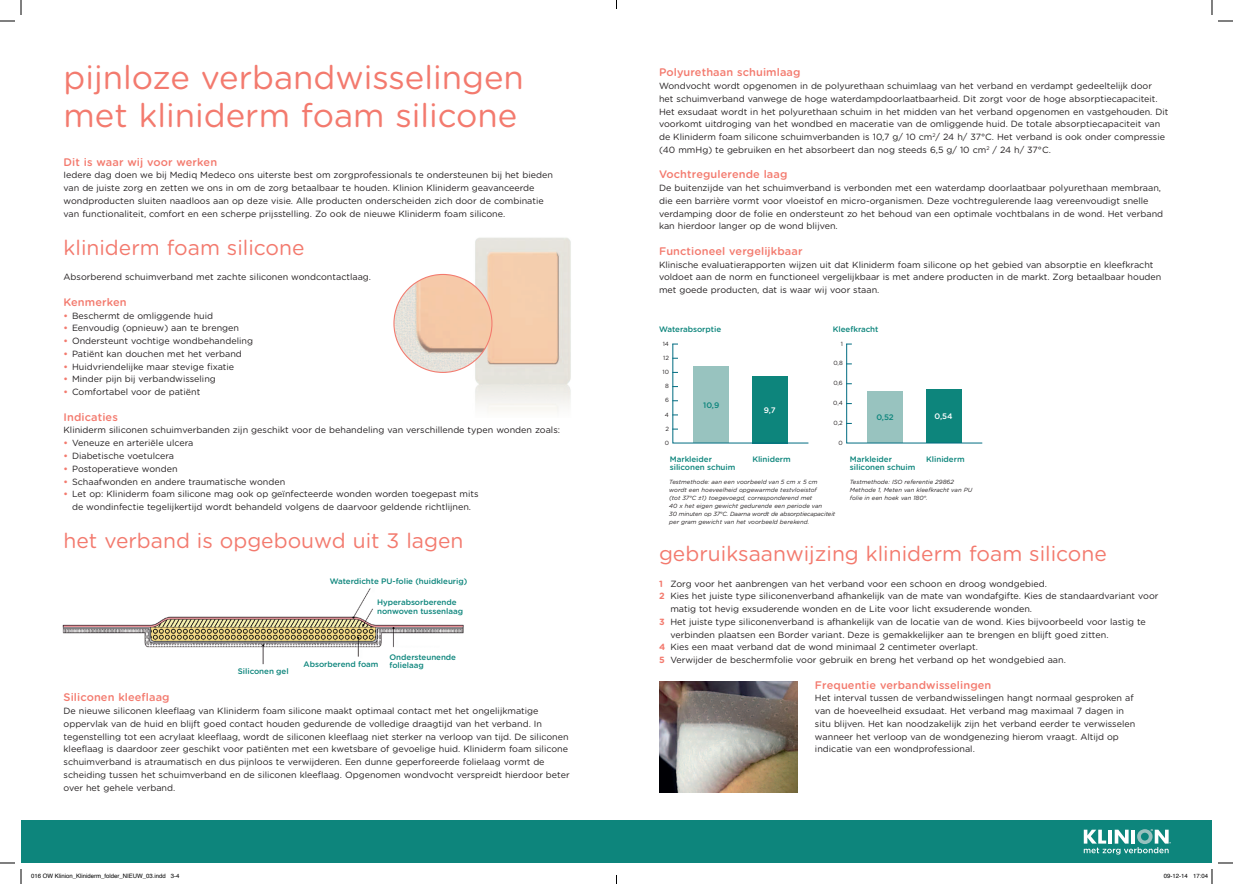
<style>
.page{position:relative;width:1233px;height:884px;background:#fff}
.page>*{position:absolute;margin:0;border:0;box-sizing:border-box;transform-origin:0 0}
.t1{font:33px/38.3px "Gotham Rounded";color:#f37a6e}
.t2{font:21px "Gotham Rounded";color:#f37a6e}
.t3{font:500 11px "Gotham Rounded";letter-spacing:.01em;color:#f37a6e}
.t4{font:9px/12.8px "Gotham Rounded";color:#231f20}
.t5{font:500 8px/8.5px "Gotham Rounded";letter-spacing:-.005em;color:#0d857c}
.t6{font:500 8px "Gotham Rounded";color:#fff}
.t7{font:italic 6px/8px "Gotham Rounded";color:#231f20}
.t8{font:6px "Helvetica";color:#000}
.t9{font:6px "Gotham Rounded";color:#231f20}
.s1{font-weight:700;color:#f37a6e}
</style>
<div class="page">
<img style="left:659px;top:681px;width:139px;height:111px">
<div style="left:21px;top:820px;width:1191px;height:43px;background:#0d857c"></div>
<img style="left:62px;top:588px;width:402px;height:77px">
<svg style="left:1083px;top:829px;width:87px;height:25px"></svg>
<svg style="left:672px;top:343px;width:137px;height:101px"></svg>
<svg style="left:846px;top:343px;width:137px;height:101px"></svg>
<img style="left:472px;top:237px;width:99px;height:175px">
<img style="left:394px;top:274px;width:98px;height:98px;border-radius:49px">
<svg style="left:1218px;top:20px;width:15px;height:2px"></svg>
<svg style="left:1218px;top:862px;width:15px;height:2px"></svg>
<svg style="left:0;top:0;width:22px;height:22px"></svg>
<svg style="left:0;top:862px;width:22px;height:22px"></svg>
<svg style="left:1211px;top:0;width:1px;height:15px"></svg>
<svg style="left:1211px;top:869px;width:1px;height:15px"></svg>
<h1 class="t1" style="left:64px;top:57px;width:462px">pijnloze verbandwisselingen met kliniderm foam silicone</h1>
<p class="t3" style="left:64px;top:154px;width:155px">Dit is waar wij voor werken</p>
<p class="t4" style="left:64px;top:168px;width:491px">Iedere dag doen we bij Mediq Medeco ons uiterste best om zorgprofessionals te ondersteunen bij het bieden van de juiste zorg en zetten we ons in om de zorg betaalbaar te houden. Klinion Kliniderm geavanceerde wondproducten sluiten naadloos aan op deze visie. Alle producten onderscheiden zich door de combinatie van functionaliteit, comfort en een scherpe prijsstelling. Zo ook de nieuwe Kliniderm foam silicone.</p>
<h2 class="t2" style="left:64px;top:233px;width:242px">kliniderm foam silicone</h2>
<p class="t4" style="left:64px;top:270px;width:309px">Absorberend schuimverband met zachte siliconen wondcontactlaag.</p>
<p class="t3" style="left:64px;top:294px;width:65px">Kenmerken</p>
<p class="t4" style="left:64px;top:309px;width:151px"><span class="s1">•</span> Beschermt de omliggende huid</p>
<p class="t4" style="left:64px;top:321px;width:177px"><span class="s1">•</span> Eenvoudig (opnieuw) aan te brengen</p>
<p class="t4" style="left:64px;top:334px;width:191px"><span class="s1">•</span> Ondersteunt vochtige wondbehandeling</p>
<p class="t4" style="left:64px;top:347px;width:180px"><span class="s1">•</span> Patiënt kan douchen met het verband</p>
<p class="t4" style="left:64px;top:360px;width:172px"><span class="s1">•</span> Huidvriendelijke maar stevige fixatie</p>
<p class="t4" style="left:64px;top:372px;width:154px"><span class="s1">•</span> Minder pijn bij verbandwisseling</p>
<p class="t4" style="left:64px;top:385px;width:138px"><span class="s1">•</span> Comfortabel voor de patiënt</p>
<p class="t3" style="left:64px;top:409px;width:56px">Indicaties</p>
<p class="t4" style="left:64px;top:423px;width:498px">Kliniderm siliconen schuimverbanden zijn geschikt voor de behandeling van verschillende typen wonden zoals:</p>
<p class="t4" style="left:64px;top:436px;width:131px"><span class="s1">•</span> Veneuze en arteriële ulcera</p>
<p class="t4" style="left:64px;top:449px;width:112px"><span class="s1">•</span> Diabetische voetulcera</p>
<p class="t4" style="left:64px;top:462px;width:116px"><span class="s1">•</span> Postoperatieve wonden</p>
<p class="t4" style="left:64px;top:474px;width:223px"><span class="s1">•</span> Schaafwonden en andere traumatische wonden</p>
<p class="t4" style="left:64px;top:487px;width:416px;text-align:center"><span class="s1">•</span> Let op: Kliniderm foam silicone mag ook op geïnfecteerde wonden worden toegepast mits de wondinfectie tegelijkertijd wordt behandeld volgens de daarvoor geldende richtlijnen.</p>
<h2 class="t2" style="left:64px;top:526px;width:401px">het verband is opgebouwd uit 3 lagen</h2>
<p class="t5" style="left:238px;top:667px;width:52px">Siliconen gel</p>
<p class="t5" style="left:330px;top:576px;width:139px">Waterdichte PU-folie (huidkleurig)</p>
<p class="t5" style="left:377px;top:598px;width:87px">Hyperabsorberende nonwoven tussenlaag</p>
<p class="t5" style="left:389px;top:652px;width:68px">Ondersteunende</p>
<p class="t5" style="left:304px;top:660px;width:76px">Absorberend foam</p>
<p class="t5" style="left:389px;top:660px;width:36px">folielaag</p>
<p class="t3" style="left:64px;top:690px;width:108px">Siliconen kleeflaag</p>
<p class="t4" style="left:64px;top:704px;width:508px">De nieuwe siliconen kleeflaag van Kliniderm foam silicone maakt optimaal contact met het ongelijkmatige oppervlak van de huid en blijft goed contact houden gedurende de volledige draagtijd van het verband. In tegenstelling tot een acrylaat kleeflaag, wordt de siliconen kleeflaag niet sterker na verloop van tijd. De siliconen kleeflaag is daardoor zeer geschikt voor patiënten met een kwetsbare of gevoelige huid. Kliniderm foam silicone schuimverband is atraumatisch en dus pijnloos te verwijderen. Een dunne geperforeerde folielaag vormt de scheiding tussen het schuimverband en de siliconen kleeflaag. Opgenomen wondvocht verspreidt hierdoor beter over het gehele verband.</p>
<p class="t3" style="left:659px;top:65px;width:143px">Polyurethaan schuimlaag</p>
<p class="t4" style="left:659px;top:79px;width:511px">Wondvocht wordt opgenomen in de polyurethaan schuimlaag van het verband en verdampt gedeeltelijk door het schuimverband vanwege de hoge waterdampdoorlaatbaarheid. Dit zorgt voor de hoge absorptiecapaciteit.<br>Het exsudaat wordt in het polyurethaan schuim in het midden van het verband opgenomen en vastgehouden. Dit voorkomt uitdroging van het wondbed en maceratie van de omliggende huid. De totale absorptiecapaciteit van de Kliniderm foam silicone schuimverbanden is 10,7 g/ 10 cm<sup>2</sup>/ 24 h/ 37°C. Het verband is ook onder compressie (40 mmHg) te gebruiken en het absorbeert dan nog steeds 6,5 g/ 10 cm<sup>2</sup> / 24 h/ 37°C.</p>
<p class="t3" style="left:659px;top:167px;width:130px">Vochtregulerende laag</p>
<p class="t4" style="left:659px;top:181px;width:506px">De buitenzijde van het schuimverband is verbonden met een waterdamp doorlaatbaar polyurethaan membraan, die een barrière vormt voor vloeistof en micro-organismen. Deze vochtregulerende laag vereenvoudigt snelle verdamping door de folie en ondersteunt zo het behoud van een optimale vochtbalans in de wond. Het verband kan hierdoor langer op de wond blijven.</p>
<p class="t3" style="left:659px;top:243px;width:145px">Functioneel vergelijkbaar</p>
<p class="t4" style="left:659px;top:258px;width:504px">Klinische evaluatierapporten wijzen uit dat Kliniderm foam silicone op het gebied van absorptie en kleefkracht voldoet aan de norm en functioneel vergelijkbaar is met andere producten in de markt. Zorg betaalbaar houden met goede producten, dat is waar wij voor staan.</p>
<p class="t5" style="left:659px;top:324px;width:64px">Waterabsorptie</p>
<p class="t5" style="left:833px;top:324px;width:47px">Kleefkracht</p>
<p class="t9" style="left:663px;top:339px;width:8px">14</p>
<p class="t9" style="left:663px;top:354px;width:7px">12</p>
<p class="t9" style="left:662px;top:368px;width:8px">10</p>
<p class="t9" style="left:665px;top:382px;width:5px">8</p>
<p class="t9" style="left:665px;top:396px;width:5px">6</p>
<p class="t9" style="left:665px;top:410px;width:6px">4</p>
<p class="t9" style="left:665px;top:425px;width:5px">2</p>
<p class="t9" style="left:664px;top:439px;width:6px">0</p>
<p class="t5" style="left:703px;top:400px;width:18px">10,9</p>
<p class="t6" style="left:763px;top:404px;width:13px">9,7</p>
<p class="t9" style="left:840px;top:339px;width:4px">1</p>
<p class="t9" style="left:833px;top:359px;width:11px">0,8</p>
<p class="t9" style="left:833px;top:379px;width:11px">0,6</p>
<p class="t9" style="left:833px;top:399px;width:11px">0,4</p>
<p class="t9" style="left:833px;top:419px;width:11px">0,2</p>
<p class="t9" style="left:838px;top:438px;width:6px">0</p>
<p class="t5" style="left:876px;top:413px;width:19px">0,52</p>
<p class="t6" style="left:934px;top:411px;width:20px">0,54</p>
<p class="t5" style="left:752px;top:454px;width:40px">Kliniderm</p>
<p class="t5" style="left:926px;top:454px;width:40px">Kliniderm</p>
<p class="t7" style="left:669px;top:478px;width:167px">Testmethode: aan een voorbeeld van 5 cm x 5 cm wordt een hoeveelheid opgewarmde testvloeistof<br>(tot 37°C ±1) toegevoegd, corresponderend met<br>40 x het eigen gewicht gedurende een periode van<br>30 minuten op 37°C. Daarna wordt de absorptiecapaciteit per gram gewicht van het voorbeeld berekend.</p>
<p class="t7" style="left:850px;top:478px;width:124px">Testmethode: ISO referentie 29862<br>Methode 1, Meten van kleefkracht van PU folie in een hoek van 180°.</p>
<p class="t5" style="left:670px;top:454px;width:67px">Markleider siliconen schuim</p>
<p class="t5" style="left:850px;top:454px;width:67px">Markleider siliconen schuim</p>
<h2 class="t2" style="left:659px;top:539px;width:449px">gebruiksaanwijzing kliniderm foam silicone</h2>
<p class="t4" style="left:659px;top:577px;width:389px"><span class="s1">1</span> Zorg voor het aanbrengen van het verband voor een schoon en droog wondgebied.</p>
<p class="t4" style="left:659px;top:589px;width:501px"><span class="s1">2</span> Kies het juiste type siliconenverband afhankelijk van de mate van wondafgifte. Kies de standaardvariant voor</p>
<p class="t4" style="left:670px;top:602px;width:363px">matig tot hevig exsuderende wonden en de Lite voor licht exsuderende wonden.</p>
<p class="t4" style="left:659px;top:615px;width:488px"><span class="s1">3</span> Het juiste type siliconenverband is afhankelijk van de locatie van de wond. Kies bijvoorbeeld voor lastig te</p>
<p class="t4" style="left:670px;top:628px;width:440px">verbinden plaatsen een Border variant. Deze is gemakkelijker aan te brengen en blijft goed zitten.</p>
<p class="t4" style="left:659px;top:640px;width:320px"><span class="s1">4</span> Kies een maat verband dat de wond minimaal 2 centimeter overlapt.</p>
<p class="t4" style="left:659px;top:653px;width:408px"><span class="s1">5</span> Verwijder de beschermfolie voor gebruik en breng het verband op het wondgebied aan.</p>
<p class="t3" style="left:815px;top:677px;width:178px">Frequentie verbandwisselingen</p>
<p class="t4" style="left:815px;top:691px;width:322px">Het interval tussen de verbandwisselingen hangt normaal gesproken af van de hoeveelheid exsudaat. Het verband mag maximaal 7 dagen in situ blijven. Het kan noodzakelijk zijn het verband eerder te verwisselen wanneer het verloop van de wondgenezing hierom vraagt. Altijd op indicatie van een wondprofessional.</p>
<p class="t8" style="left:31px;top:871px;width:150px">016 OW Klinion_Kliniderm_folder_NIEUW_03.indd 3-4</p>
<p class="t8" style="left:1164px;top:871px;width:46px">09-12-14 17:04</p>
</div>
